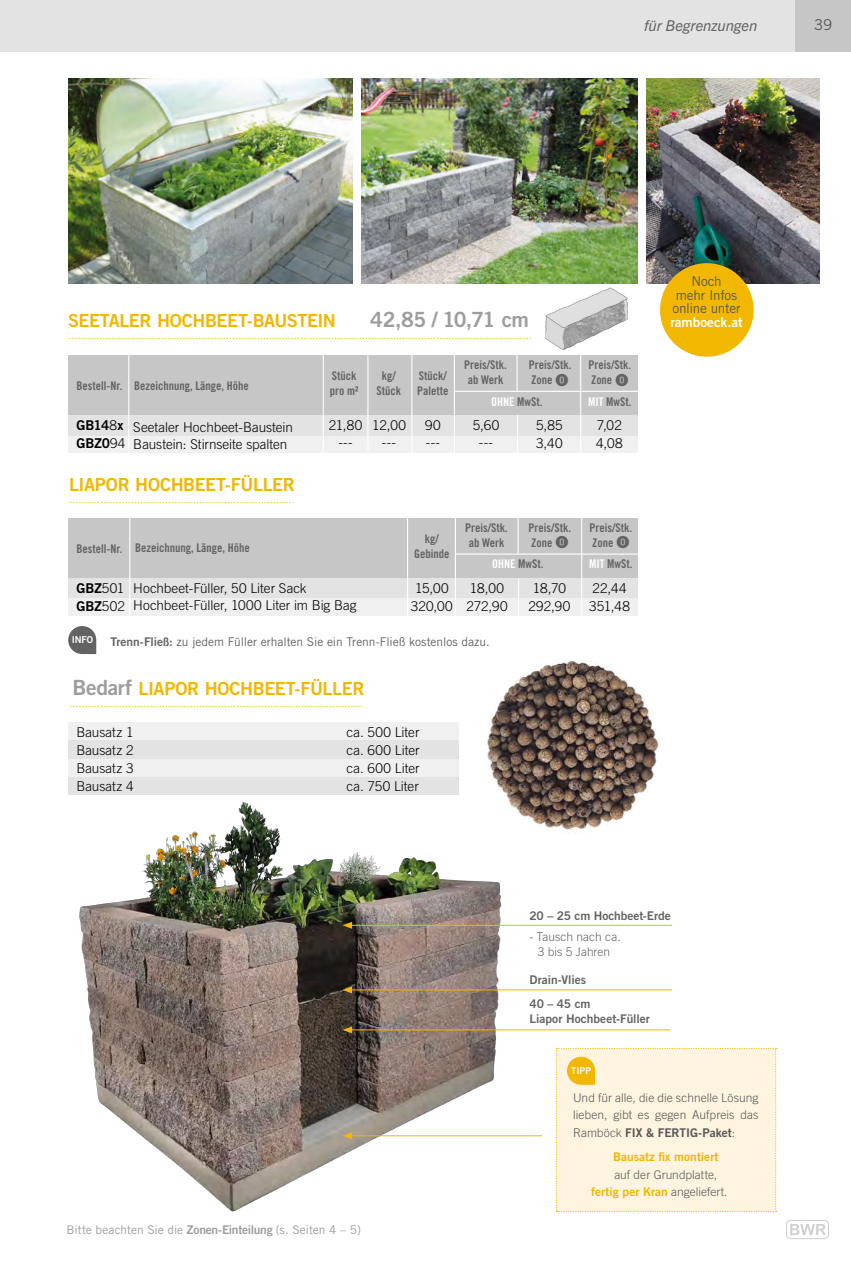
<style>
.page{position:relative;width:851px;height:1263px;background:#fff}
.page>*{position:absolute;margin:0;border:0;box-sizing:border-box;transform-origin:0 0}
.t1{font:21px "Trade Gothic LT Pro Bd 2";letter-spacing:-.03em;color:#9d9d9c}
.t2{font:18px "Trade Gothic LT Pro Bd 2";letter-spacing:-.025em;color:#f2b700}
.t3{font:italic 15px "Trade Gothic Next LT Pro";letter-spacing:-.005em;color:#646363}
.t4{font:15px "Trade Gothic LT Pro";color:#575756}
.t5{font:300 13.5px/17.2px "Trade Gothic LT Pro";color:#000}
.t6{font:13.5px/13.5px "Trade Gothic LT Pro";letter-spacing:-.02em;color:#575756;text-align:center}
.t7{font:13.5px/18px "Trade Gothic LT Pro Bd 2";letter-spacing:-.005em;color:#000}
.t8{font:13.5px "Trade Gothic LT Pro Bd 2";color:#fff}
.t9{font:300 12px "Trade Gothic LT Pro";color:#f2b700}
.t10{font:12px/14.7px "Trade Gothic LT Pro Bd Cn 20";color:#646363}
.t11{font:300 12px/17.2px "Trade Gothic LT Pro";letter-spacing:.005em;color:#575756}
.t12{font:12px/24.8px "Trade Gothic LT Pro Bd 2";color:#f2b700}
.t13{font:12px "Trade Gothic LT Pro";letter-spacing:-.005em;color:#646363}
.t14{font:12px/15px "Trade Gothic LT Pro Bd 2";letter-spacing:-.005em;color:#646363}
.t15{font:12px "Trade Gothic LT Pro";letter-spacing:-.005em;color:#9d9d9c}
.t16{font:300 12px/15px "Trade Gothic LT Pro";color:#646363;text-align:center}
.t17{font:9.45px "Trade Gothic LT Pro Bd 2";color:#fff}
.s1{font-family:"Fyra Alpha Circle";font-size:16.5px}
.s2{color:#fff}
.s3{font-family:"Trade Gothic LT Pro";font-weight:300}
.s4{font-family:"Trade Gothic LT Pro Bd 2"}
.s5{font-size:21px;color:#9d9d9c}
.s6{color:#575756}
.s7{font-family:"Trade Gothic LT Pro";font-weight:300;color:#575756}
</style>
<div class="page">
<div style="left:0;top:0;width:850px;height:51px;background:#e3e3e3"></div>
<div style="left:795px;top:0;width:55px;height:51px;background:#c6c6c6"></div>
<svg style="left:786px;top:1220px;width:42px;height:19px"></svg>
<img style="left:68px;top:78px;width:285px;height:205px">
<img style="left:79px;top:801px;width:427px;height:411px">
<hr style="left:349px;top:925px;width:323px;height:1px;background:#f2b700">
<svg style="left:342px;top:922px;width:10px;height:7px"></svg>
<hr style="left:349px;top:989px;width:323px;height:1px;background:#f2b700">
<svg style="left:342px;top:986px;width:10px;height:7px"></svg>
<hr style="left:349px;top:1029px;width:321px;height:1px;background:#f2b700">
<svg style="left:342px;top:1026px;width:10px;height:7px"></svg>
<hr style="left:349px;top:1135px;width:193px;height:1px;background:#f2b700">
<svg style="left:342px;top:1132px;width:10px;height:7px"></svg>
<div style="left:68px;top:722px;width:390px;height:73px;background:#e3e3e3"></div>
<div style="left:68px;top:578px;width:569px;height:38px;background:#e3e3e3"></div>
<div style="left:66px;top:599px;width:583px;height:17px;background:#f0f0f0"></div>
<img style="left:646px;top:78px;width:173px;height:206px">
<div style="left:660px;top:263px;width:93px;height:94px;background:#f2b700;border-radius:50%"></div>
<img style="left:545px;top:287px;width:83px;height:63px">
<div style="left:68px;top:415px;width:569px;height:38px;background:#e3e3e3"></div>
<div style="left:68px;top:356px;width:569px;height:59px;background:#c6c6c6"></div>
<hr style="left:454px;top:391px;width:185px;height:1px;background:#fff">
<hr style="left:454px;top:352px;width:1px;height:103px;background:#fff">
<hr style="left:580px;top:353px;width:1px;height:100px;background:#fff">
<hr style="left:411px;top:353px;width:1px;height:102px;background:#fff">
<hr style="left:367px;top:352px;width:1px;height:102px;background:#fff">
<hr style="left:323px;top:352px;width:1px;height:102px;background:#fff">
<hr style="left:128px;top:353px;width:1px;height:104px;background:#fff">
<svg style="left:68px;top:626px;width:28px;height:28px"></svg>
<div style="left:68px;top:518px;width:569px;height:60px;background:#c6c6c6"></div>
<hr style="left:517px;top:516px;width:1px;height:38px;background:#fff">
<hr style="left:518px;top:579px;width:1px;height:37px;background:#fff">
<hr style="left:455px;top:553px;width:185px;height:2px;background:#fff">
<hr style="left:455px;top:515px;width:1px;height:105px;background:#fff">
<hr style="left:581px;top:516px;width:1px;height:103px;background:#fff">
<div style="left:68px;top:723px;width:390px;height:17px;background:#f0f0f0"></div>
<div style="left:68px;top:760px;width:390px;height:17px;background:#f0f0f0"></div>
<img style="left:484px;top:658px;width:176px;height:176px;border-radius:88px">
<img style="left:361px;top:78px;width:276px;height:206px">
<div style="left:62px;top:436px;width:583px;height:17px;background:#f0f0f0"></div>
<hr style="left:516px;top:353px;width:1px;height:38px;background:#fff">
<hr style="left:407px;top:515px;width:1px;height:106px;background:#fff">
<hr style="left:129px;top:515px;width:1px;height:108px;background:#fff">
<hr style="left:517px;top:415px;width:1px;height:42px;background:#fff">
<div style="left:556px;top:1048px;width:220px;height:164px;background:#fef4e0"></div>
<p class="t3" style="left:644px;top:15px;width:115px">für Begrenzungen</p>
<p class="t4" style="left:814px;top:16px;width:20px">39</p>
<p class="t6" style="left:672px;top:274px;width:69px">Noch<br>mehr Infos online unter</p>
<h2 class="t2" style="left:68px;top:309px;width:269px">SEETALER HOCHBEET-BAUSTEIN</h2>
<h1 class="t1" style="left:370px;top:306px;width:160px">42,85 / 10,71 cm</h1>
<p class="t8" style="left:670px;top:313px;width:74px">ramboeck.at</p>
<p class="t9" style="left:68px;top:327px;width:465px">......................................................................................................................................................</p>
<p class="t10" style="left:464px;top:358px;width:44px">Preis/Stk. ab Werk</p>
<p class="t10" style="left:588px;top:358px;width:44px">Preis/Stk.<br>Zone <span class="s1">0</span></p>
<p class="t10" style="left:588px;top:395px;width:45px"><span class="s2">MIT</span> MwSt.</p>
<p class="t5" style="left:536px;top:416px;width:28px;line-height:18px">5,85<br>3,40</p>
<p class="t10" style="left:528px;top:358px;width:44px">Preis/Stk.</p>
<p class="t10" style="left:332px;top:369px;width:26px">Stück</p>
<p class="t10" style="left:531px;top:372px;width:39px">Zone <span class="s1">0</span></p>
<p class="t10" style="left:330px;top:383px;width:30px">pro m²</p>
<p class="t10" style="left:76px;top:378px;width:174px">Bestell-Nr. Bezeichnung, Länge, Höhe</p>
<p class="t10" style="left:417px;top:369px;width:33px">Stück/<br>Palette</p>
<p class="t10" style="left:376px;top:369px;width:26px;text-align:center">kg/<br>Stück</p>
<p class="t10" style="left:491px;top:394px;width:53px"><span class="s2">OHNE</span> MwSt.</p>
<p class="t7" style="left:76px;top:416px;width:51px">GB14<span class="s3">8</span>x<br>GBZ0<span class="s3">94</span></p>
<p class="t5" style="left:133px;top:418px;width:161px">Seetaler Hochbeet-Baustein<br>Baustein: Stirnseite spalten</p>
<p class="t5" style="left:425px;top:416px;width:17px">90 ---</p>
<p class="t5" style="left:372px;top:416px;width:35px;text-align:center">12,00 ---</p>
<p class="t5" style="left:329px;top:416px;width:35px;text-align:center">21,80 ---</p>
<p class="t5" style="left:472px;top:416px;width:28px;text-align:center">5,60 ---</p>
<p class="t5" style="left:596px;top:416px;width:28px;line-height:18px">7,02<br>4,08</p>
<h2 class="t2" style="left:69px;top:473px;width:227px">LIAPOR HOCHBEET-FÜLLER</h2>
<p class="t9" style="left:69px;top:491px;width:227px">.........................................................................</p>
<p class="t10" style="left:76px;top:540px;width:175px">Bestell-Nr. Bezeichnung, Länge, Höhe</p>
<p class="t10" style="left:414px;top:531px;width:37px;text-align:center">kg/<br>Gebinde</p>
<p class="t10" style="left:528px;top:520px;width:44px">Preis/Stk.<br>Zone <span class="s1">0</span></p>
<p class="t10" style="left:589px;top:520px;width:44px">Preis/Stk.<br>Zone <span class="s1">0</span></p>
<p class="t10" style="left:589px;top:556px;width:45px"><span class="s2">MIT</span> MwSt.</p>
<p class="t10" style="left:465px;top:520px;width:44px">Preis/Stk. ab Werk</p>
<p class="t10" style="left:492px;top:556px;width:53px"><span class="s2">OHNE</span> MwSt.</p>
<p class="t7" style="left:76px;top:579px;width:50px">GBZ<span class="s3">501<br></span>GBZ<span class="s3">502</span></p>
<p class="t5" style="left:133px;top:580px;width:225px">Hochbeet-Füller, 50 Liter Sack<br>Hochbeet-Füller, 1000 Liter im Big Bag</p>
<p class="t5" style="left:528px;top:579px;width:43px;line-height:18px;text-align:center">18,70<br>292,90</p>
<p class="t5" style="left:411px;top:579px;width:43px;line-height:18px">15,00<br>320,00</p>
<p class="t5" style="left:589px;top:579px;width:42px;line-height:18px">22,44<br>351,48</p>
<p class="t5" style="left:466px;top:579px;width:43px;line-height:18px">18,00<br>272,90</p>
<p class="t17" style="left:72px;top:634px;width:23px">INFO</p>
<p class="t13" style="left:110px;top:634px;width:381px"><span class="s4">Trenn-Fließ:</span> zu jedem Füller erhalten Sie ein Trenn-Fließ kostenlos dazu.</p>
<h2 class="t2" style="left:72px;top:677px;width:293px"><span class="s5">Bedarf</span> LIAPOR HOCHBEET-FÜLLER</h2>
<p class="t9" style="left:69px;top:695px;width:295px">...............................................................................................</p>
<p class="t5" style="left:76px;top:723px;width:59px">Bausatz 1</p>
<p class="t5" style="left:346px;top:723px;width:74px">ca. 500 Liter</p>
<p class="t5" style="left:76px;top:741px;width:59px">Bausatz 2</p>
<p class="t5" style="left:346px;top:741px;width:74px">ca. 600 Liter</p>
<p class="t5" style="left:76px;top:759px;width:59px">Bausatz 3</p>
<p class="t5" style="left:346px;top:759px;width:74px">ca. 600 Liter</p>
<p class="t5" style="left:76px;top:777px;width:59px">Bausatz 4</p>
<p class="t5" style="left:346px;top:777px;width:74px">ca. 750 Liter</p>
<p class="t15" style="left:67px;top:1222px;width:296px">Bitte beachten Sie die <span class="s4">Zonen-Einteilung</span> (s. Seiten 4 – 5)</p>
<p class="t14" style="left:529px;top:908px;width:143px">20 – 25 cm Hochbeet-Erde</p>
<p class="t16" style="left:529px;top:929px;width:93px"><span class="s6">-</span> Tausch nach ca.<br>3 bis 5 Jahren</p>
<p class="t14" style="left:529px;top:972px;width:58px">Drain-Vlies</p>
<p class="t14" style="left:529px;top:996px;width:122px">40 – 45 cm<br>Liapor Hochbeet-Füller</p>
<p class="t17" style="left:571px;top:1065px;width:21px">TIPP</p>
<p class="t11" style="left:573px;top:1089px;width:187px">Und für alle, die die schnelle Lösung lieben, gibt es gegen Aufpreis das</p>
<p class="t12" style="left:613px;top:1120px;width:123px;text-indent:-40px"><span class="s7">Ramböck</span> <span class="s6">FIX &amp; FERTIG-Paket</span><span class="s7">:<br></span>Bausatz fix montiert</p>
<p class="t11" style="left:614px;top:1165px;width:104px">auf der Grundplatte,</p>
<p class="t12" style="left:591px;top:1179px;width:138px">fertig per Kran <span class="s7">angeliefert.</span></p>
</div>
